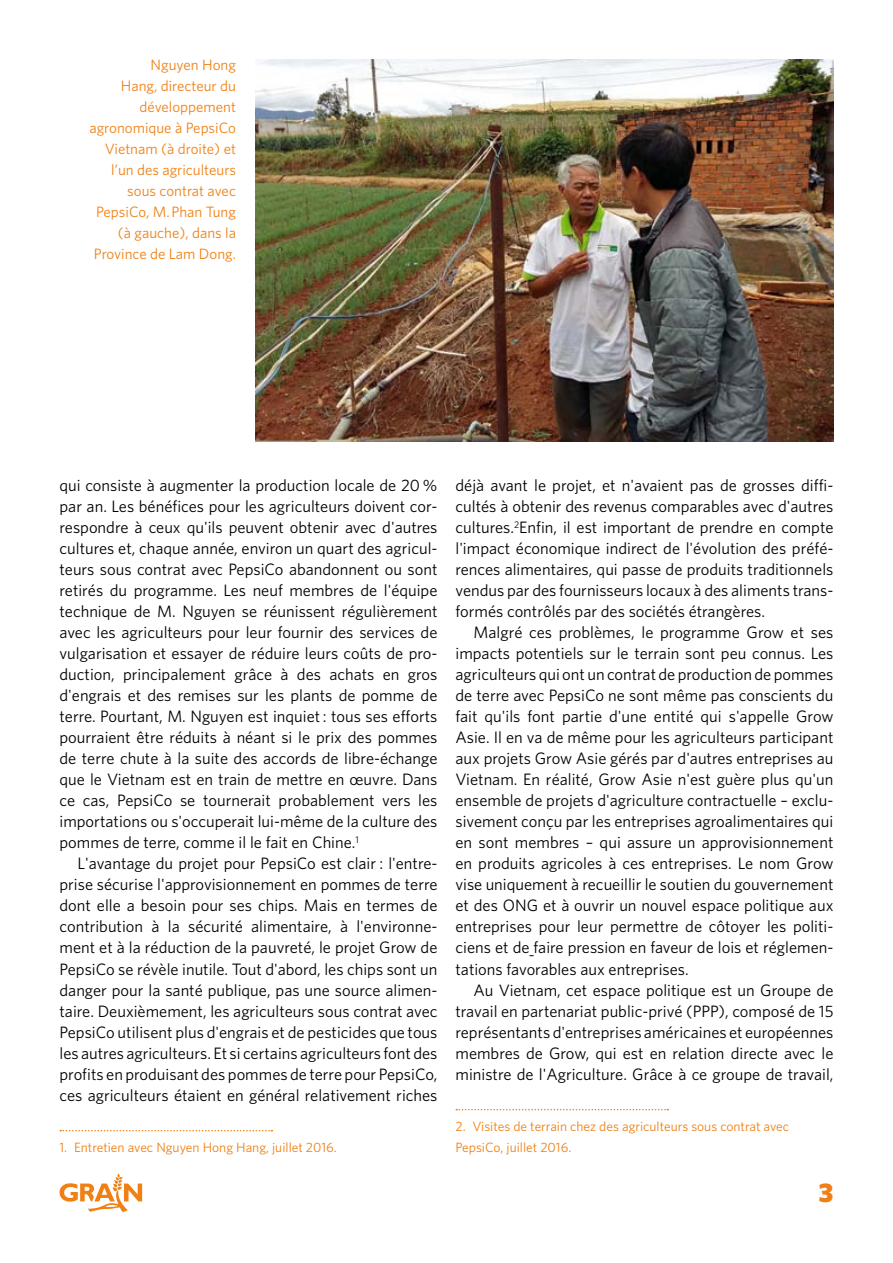
<style>
.page{position:relative;width:893px;height:1263px;background:#fff}
.page>*{position:absolute;margin:0;border:0;box-sizing:border-box;transform-origin:0 0}
.t1{font:900 27px "Whitney";color:#f08013}
.Footnote{font:16.5px/21px "Whitney";color:#000;text-align:justify}
.Photo_caption{font:15px/21px "Whitney";color:#f08013;text-align:right}
.Footnote-2{font:13.5px/21px "Whitney";color:#f08013}
</style>
<div class="page">
<svg style="left:60px;top:1173px;width:82px;height:39px"></svg>
<svg style="left:60px;top:1130px;width:212px;height:1px"></svg>
<svg style="left:456px;top:1109px;width:212px;height:1px"></svg>
<img style="left:255px;top:60px;width:578px;height:381px">
<p class="Photo_caption" style="left:89px;top:54px;width:148px">Nguyen Hong<br>Hang, directeur du développement agronomique à PepsiCo<br>Vietnam (à droite) et l’un des agriculteurs sous contrat avec<br>PepsiCo, M. Phan Tung (à gauche), dans la<br>Province de Lam Dong.</p>
<p class="Footnote" style="left:60px;top:475px;width:379px">qui consiste à augmenter la production locale de 20 % par an. Les bénéfices pour les agriculteurs doivent cor&shy;respondre à ceux qu'ils peuvent obtenir avec d'autres cultures et, chaque année, environ un quart des agricul&shy;teurs sous contrat avec PepsiCo abandonnent ou sont retirés du programme. Les neuf membres de l'équipe technique de M. Nguyen se réunissent régulièrement avec les agriculteurs pour leur fournir des services de vulgarisation et essayer de réduire leurs coûts de pro&shy;duction, principalement grâce à des achats en gros d'engrais et des remises sur les plants de pomme de terre. Pourtant, M. Nguyen est inquiet : tous ses efforts pourraient être réduits à néant si le prix des pommes de terre chute à la suite des accords de libre-échange que le Vietnam est en train de mettre en œuvre. Dans ce cas, PepsiCo se tournerait probablement vers les importations ou s'occuperait lui-même de la culture des pommes de terre, comme il le fait en Chine.<sup>1</sup></p>
<p class="Footnote" style="left:60px;top:853px;width:379px;text-indent:18px">L'avantage du projet pour PepsiCo est clair : l'entre&shy;prise sécurise l'approvisionnement en pommes de terre dont elle a besoin pour ses chips. Mais en termes de contribution à la sécurité alimentaire, à l'environne&shy;ment et à la réduction de la pauvreté, le projet Grow de PepsiCo se révèle inutile. Tout d'abord, les chips sont un danger pour la santé publique, pas une source alimen&shy;taire. Deuxièmement, les agriculteurs sous contrat avec PepsiCo utilisent plus d'engrais et de pesticides que tous les autres agriculteurs. Et si certains agriculteurs font des profits en produisant des pommes de terre pour PepsiCo, ces agriculteurs étaient en général relativement riches</p>
<p class="Footnote-2" style="left:60px;top:1136px;width:279px">1. Entretien avec Nguyen Hong Hang, juillet 2016.</p>
<p class="Footnote" style="left:455px;top:475px;width:379px">déjà avant le projet, et n'avaient pas de grosses diffi&shy;cultés à obtenir des revenus comparables avec d'autres cultures.<sup>2</sup>Enfin, il est important de prendre en compte l'impact économique indirect de l'évolution des préfé&shy;rences alimentaires, qui passe de produits traditionnels vendus par des fournisseurs locaux à des aliments trans&shy;formés contrôlés par des sociétés étrangères.</p>
<p class="Footnote" style="left:455px;top:622px;width:379px;text-indent:18px">Malgré ces problèmes, le programme Grow et ses impacts potentiels sur le terrain sont peu connus. Les agriculteurs qui ont un contrat de production de pommes de terre avec PepsiCo ne sont même pas conscients du fait qu'ils font partie d'une entité qui s'appelle Grow Asie. Il en va de même pour les agriculteurs participant aux projets Grow Asie gérés par d'autres entreprises au Vietnam. En réalité, Grow Asie n'est guère plus qu'un ensemble de projets d'agriculture contractuelle – exclu&shy;sivement conçu par les entreprises agroalimentaires qui en sont membres – qui assure un approvisionnement en produits agricoles à ces entreprises. Le nom Grow vise uniquement à recueillir le soutien du gouvernement et des ONG et à ouvrir un nouvel espace politique aux entreprises pour leur permettre de côtoyer les politi&shy;ciens et de faire pression en faveur de lois et réglemen&shy;tations favorables aux entreprises.</p>
<p class="Footnote" style="left:455px;top:979px;width:379px;text-indent:18px">Au Vietnam, cet espace politique est un Groupe de travail en partenariat public-privé (PPP), composé de 15 représentants d'entreprises américaines et européennes membres de Grow, qui est en relation directe avec le ministre de l'Agriculture. Grâce à ce groupe de travail,</p>
<p class="Footnote-2" style="left:455px;top:1115px;width:335px">2. Visites de terrain chez des agriculteurs sous contrat avec<br>PepsiCo, juillet 2016.</p>
<h1 class="t1" style="left:818px;top:1176px;width:17px">3</h1>
</div>
